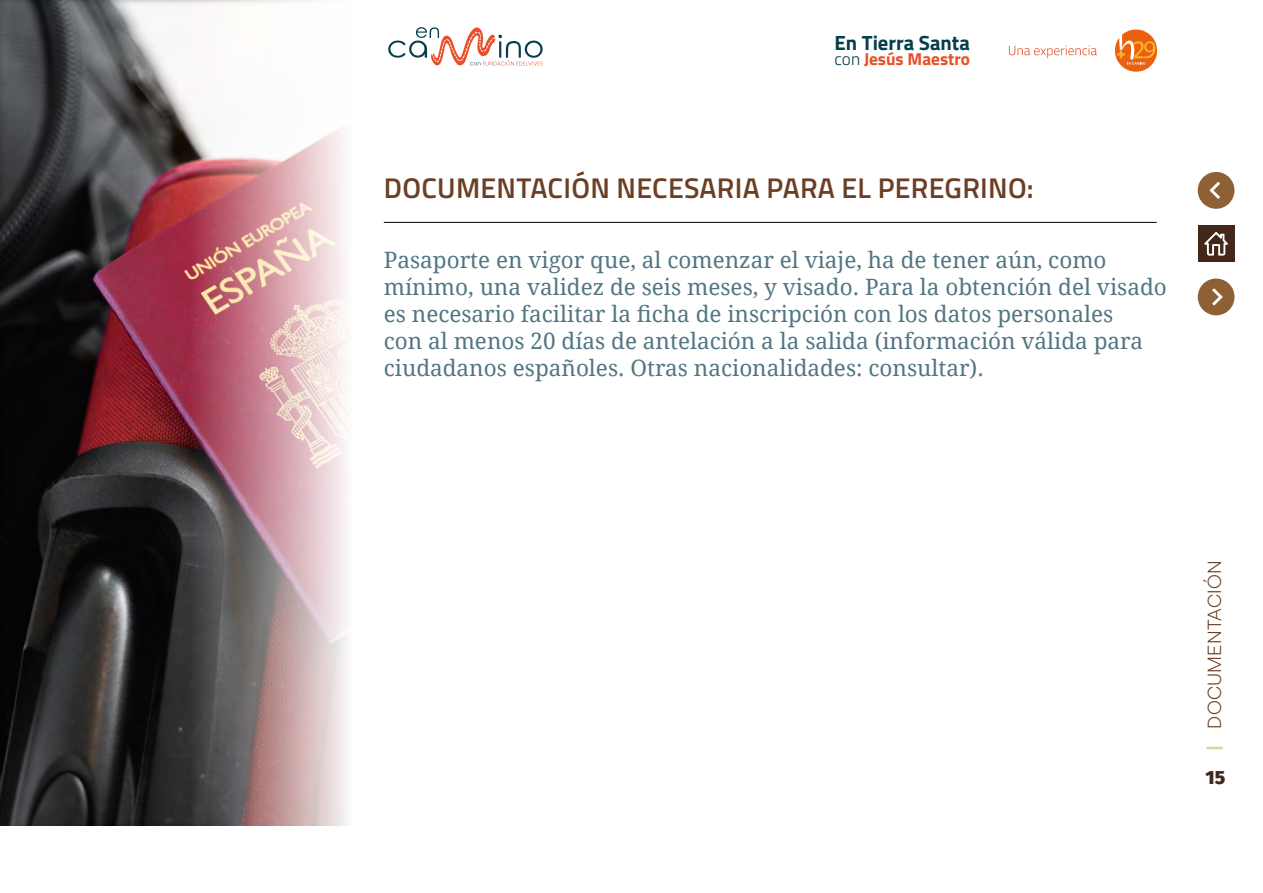
<style>
.page{position:relative;width:1263px;height:893px;background:#fff}
.page>*{position:absolute;margin:0;border:0;box-sizing:border-box;transform-origin:0 0}
.t1{font:600 28.5px "Titillium Web";letter-spacing:.01em;color:#6b3f24}
.t2{font:22.5px/27px "Droid Serif";color:#527682}
.t3{font:700 20.55px "Titillium Web";color:#053e4c}
.t4{font:300 19.05px "BR Sonoma";letter-spacing:.01em;color:#6b3f24}
.t5{font:800 19.05px "Fira Sans";color:#42271a}
.t6{font:700 17.25px "Titillium Web";color:#e94f28}
.s1{font-weight:300;color:#073d4d}
.s2{font-weight:700;color:#d4d5af}
</style>
<div class="page">
<div style="left:0;top:0;width:355px;height:826px;background:#000;opacity:.3"></div>
<hr style="left:384px;top:222px;width:773px;height:1px;background:#000">
<svg style="left:388px;top:27px;width:155px;height:39px"></svg>
<svg style="left:1115px;top:29px;width:42px;height:43px"></svg>
<svg style="left:1009px;top:46px;width:88px;height:12px"></svg>
<div style="left:1198px;top:225px;width:36px;height:37px;background:#42271a"></div>
<svg style="left:1204px;top:232px;width:24px;height:24px"></svg>
<svg style="left:1198px;top:279px;width:36px;height:36px"></svg>
<svg style="left:1198px;top:172px;width:36px;height:37px"></svg>
<p class="t3" style="left:834px;top:27px;width:137px">En Tierra Santa</p>
<p class="t6" style="left:834px;top:46px;width:137px"><span class="s1">con</span> Jesús Maestro</p>
<p class="t1" style="left:384px;top:167px;width:651px">DOCUMENTACIÓN NECESARIA PARA EL PEREGRINO:</p>
<p class="t2" style="left:384px;top:246px;width:784px">Pasaporte en vigor que, al comenzar el viaje, ha de tener aún, como mínimo, una validez de seis meses, y visado. Para la obtención del visado es necesario facilitar la ficha de inscripción con los datos personales<br>con al menos 20 días de antelación a la salida (información válida para ciudadanos españoles. Otras nacionalidades: consultar).</p>
<p class="t4" style="left:1203px;top:751px;width:192px;rotate:-90deg"><span class="s2">|</span> DOCUMENTACIÓN</p>
<p class="t5" style="left:1205px;top:760px;width:21px">15</p>
</div>
